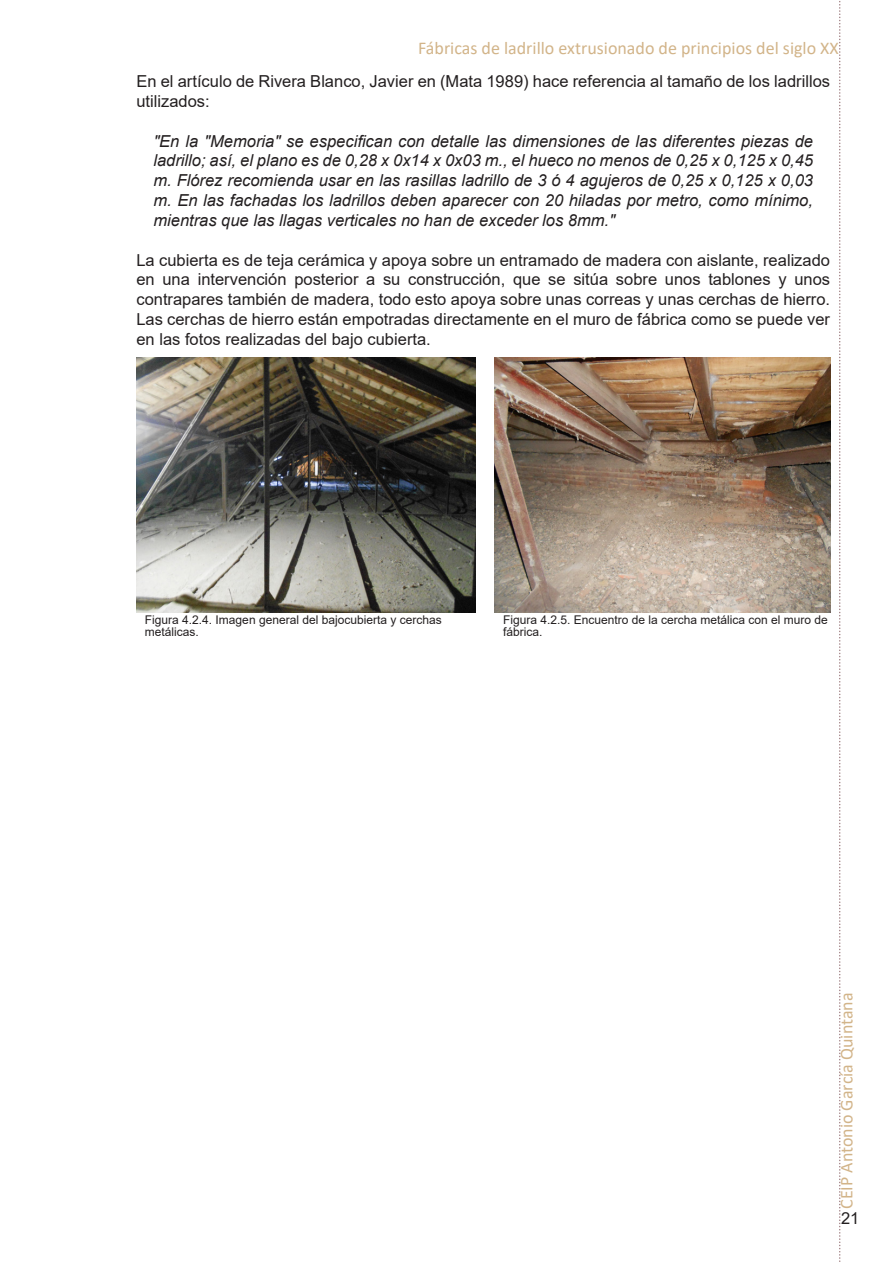
<style>
.page{position:relative;width:893px;height:1263px;background:#fff}
.page>*{position:absolute;margin:0;border:0;box-sizing:border-box;transform-origin:0 0}
.t1{font:18px "Calibri";color:#d2b489}
.t2{font:16.5px/19.8px "Arial";color:#231f20}
.t3{font:italic 16.5px/19.8px "Arial";color:#231f20;text-align:justify}
.Imágenes{font:12px/12px "Arial";color:#231f20}
</style>
<div class="page">
<svg style="left:839px;top:1px;width:2px;height:1261px"></svg>
<img style="left:136px;top:358px;width:340px;height:254px">
<img style="left:495px;top:358px;width:335px;height:254px">
<p class="t1" style="left:418px;top:36px;width:422px">Fábricas de ladrillo extrusionado de principios del siglo XX</p>
<p class="t2" style="left:136px;top:71px;width:695px">En el artículo de Rivera Blanco, Javier en (Mata 1989) hace referencia al tamaño de los ladrillos utilizados:</p>
<p class="t3" style="left:153px;top:131px;width:661px">"En la "Memoria" se especifican con detalle las dimensiones de las diferentes piezas de ladrillo; así, el plano es de 0,28 x 0x14 x 0x03 m., el hueco no menos de 0,25 x 0,125 x 0,45 m. Flórez recomienda usar en las rasillas ladrillo de 3 ó 4 agujeros de 0,25 x 0,125 x 0,03 m. En las fachadas los ladrillos deben aparecer con 20 hiladas por metro, como mínimo, mientras que las llagas verticales no han de exceder los 8mm."</p>
<p class="t2" style="left:136px;top:250px;width:695px;text-align:justify">La cubierta es de teja cerámica y apoya sobre un entramado de madera con aislante, realizado en una intervención posterior a su construcción, que se sitúa sobre unos tablones y unos contrapares también de madera, todo esto apoya sobre unas correas y unas cerchas de hierro.</p>
<p class="t2" style="left:136px;top:309px;width:695px">Las cerchas de hierro están empotradas directamente en el muro de fábrica como se puede ver en las fotos realizadas del bajo cubierta.</p>
<p class="Imágenes" style="left:145px;top:614px;width:298px">Figura 4.2.4. Imagen general del bajocubierta y cerchas metálicas.</p>
<p class="Imágenes" style="left:503px;top:614px;width:326px">Figura 4.2.5. Encuentro de la cercha metálica con el muro de fábrica.</p>
<p class="t1" style="left:834px;top:1209px;width:218px;rotate:-90deg">CEIP Antonio García Quintana</p>
<p class="t2" style="left:841px;top:1208px;width:20px">21</p>
</div>
